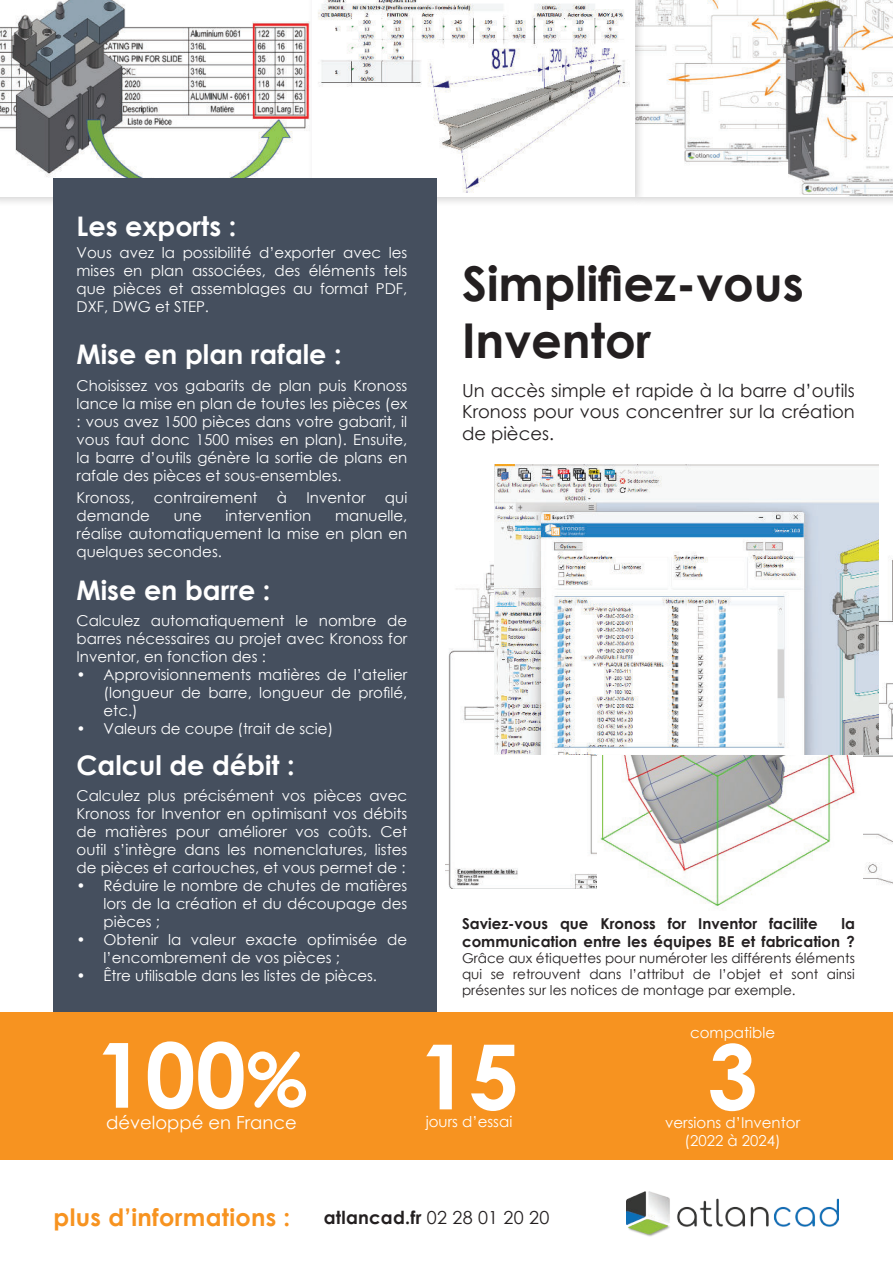
<style>
.page{position:relative;width:893px;height:1263px;background:#fff}
.page>*{position:absolute;margin:0;border:0;box-sizing:border-box;transform-origin:0 0}
.t1{font:700 90px "Century Gothic";color:#fff}
.t2{font:700 48px/57.6px "Century Gothic";color:#231f20}
.t3{font:700 27px "Century Gothic";color:#fff}
.t4{font:700 24px "Century Gothic";letter-spacing:.01em;color:#f79320}
.t5{font:18px/21.6px "Century Gothic";color:#231f20;text-align:justify}
.t6{font:700 18px "Century Gothic";letter-spacing:.01em;color:#231f20}
.t7{font:18px "Century Gothic";color:#fff}
.t8{font:15px/18px "Century Gothic";color:#fff;text-align:justify}
.t9{font:700 15px/18px "Century Gothic";color:#231f20;text-align:right}
.t10{font:13.5px/16.2px "Century Gothic";color:#231f20;text-align:justify}
.s1{font-family:"Comfortaa";font-size:72px}
.s2{font-weight:400}
</style>
<div class="page">
<img style="left:445px;top:559px;width:448px;height:329px">
<img style="left:597px;top:754px;width:265px;height:155px">
<div style="left:0;top:1013px;width:893px;height:147px;background:#f79320"></div>
<img style="left:626px;top:1191px;width:213px;height:46px">
<img style="left:0;top:0;width:307px;height:178px">
<div style="left:629px;top:0;width:264px;height:208px;background:#231f20;opacity:.2"></div>
<div style="left:307px;top:0;width:339px;height:208px;background:#231f20;opacity:.2"></div>
<div style="left:53px;top:178px;width:384px;height:834px;background:#454f5e"></div>
<img style="left:495px;top:465px;width:384px;height:289px">
<h3 class="t3" style="left:77px;top:214px;width:161px">Les exports :</h3>
<p class="t8" style="left:77px;top:245px;width:332px">Vous avez la possibilité d’exporter avec les mises en plan associées, des éléments tels que pièces et assemblages au format PDF, DXF, DWG et STEP.</p>
<h3 class="t3" style="left:77px;top:342px;width:267px">Mise en plan rafale :</h3>
<p class="t8" style="left:77px;top:377px;width:332px">Choisissez vos gabarits de plan puis Kronoss lance la mise en plan de toutes les pièces (ex : vous avez 1500 pièces dans votre gabarit, il vous faut donc 1500 mises en plan). Ensuite, la barre d’outils génère la sortie de plans en rafale des pièces et sous-ensembles.</p>
<p class="t8" style="left:77px;top:490px;width:59px">Kronoss,</p>
<p class="t8" style="left:154px;top:490px;width:105px">contrairement</p>
<p class="t8" style="left:277px;top:490px;width:12px">à</p>
<p class="t8" style="left:306px;top:490px;width:61px">Inventor</p>
<p class="t8" style="left:385px;top:490px;width:24px">qui</p>
<p class="t8" style="left:77px;top:508px;width:75px">demande</p>
<p class="t8" style="left:174px;top:508px;width:30px">une</p>
<p class="t8" style="left:226px;top:508px;width:87px">intervention</p>
<p class="t8" style="left:77px;top:508px;width:332px;text-indent:259px">manuelle, réalise automatiquement la mise en plan en quelques secondes.</p>
<h3 class="t3" style="left:77px;top:578px;width:195px">Mise en barre :</h3>
<p class="t8" style="left:77px;top:613px;width:332px">Calculez automatiquement le nombre de barres nécessaires au projet avec Kronoss for Inventor, en fonction des :</p>
<p class="t8" style="left:104px;top:665px;width:305px;text-indent:-27px">• Approvisionnements matières de l’atelier (longueur de barre, longueur de profilé, etc.)</p>
<p class="t8" style="left:77px;top:719px;width:258px">• Valeurs de coupe (trait de scie)</p>
<h3 class="t3" style="left:77px;top:753px;width:220px">Calcul de débit :</h3>
<p class="t8" style="left:77px;top:788px;width:332px">Calculez plus précisément vos pièces avec Kronoss for Inventor en optimisant vos débits de matières pour améliorer vos coûts. Cet outil s’intègre dans les nomenclatures, listes de pièces et cartouches, et vous permet de :</p>
<p class="t8" style="left:104px;top:877px;width:305px;text-indent:-27px">• Réduire le nombre de chutes de matières lors de la création et du découpage des pièces ;</p>
<p class="t8" style="left:104px;top:931px;width:305px;text-indent:-27px">• Obtenir la valeur exacte optimisée de l’encombrement de vos pièces ;</p>
<p class="t8" style="left:77px;top:967px;width:302px">• Être utilisable dans les listes de pièces.</p>
<h2 class="t2" style="left:462px;top:252px;width:343px">Simplifiez-vous<br>Inventor</h2>
<p class="t5" style="left:462px;top:381px;width:394px">Un accès simple et rapide à la barre d’outils Kronoss pour vous concentrer sur la création de pièces.</p>
<p class="t9" style="left:462px;top:913px;width:357px">Saviez-vous que Kronoss for Inventor facilite</p>
<p class="t9" style="left:462px;top:913px;width:394px">la<br>communication entre les équipes BE et fabrication ?</p>
<p class="t10" style="left:462px;top:951px;width:394px">Grâce aux étiquettes pour numéroter les différents éléments qui se retrouvent dans l’attribut de l’objet et sont ainsi présentes sur les notices de montage par exemple.</p>
<h1 class="t1" style="left:95px;top:1034px;width:153px">100</h1>
<p class="t7" style="left:106px;top:1115px;width:192px">développé en France</p>
<h1 class="t1" style="left:246px;top:1036px;width:275px"><span class="s1">%</span> 15</h1>
<p class="t8" style="left:426px;top:1114px;width:88px">jours d’essai</p>
<h3 class="t4" style="left:54px;top:1206px;width:238px">plus d’informations :</h3>
<p class="t6" style="left:324px;top:1209px;width:227px">atlancad.fr <span class="s2">02 28 01 20 20</span></p>
<p class="t8" style="left:690px;top:1024px;width:87px">compatible</p>
<h1 class="t1" style="left:707px;top:1036px;width:52px">3</h1>
<p class="t8" style="left:685px;top:1132px;width:98px">(2022 à 2024)</p>
<p class="t8" style="left:665px;top:1114px;width:137px">versions d’Inventor</p>
</div>
